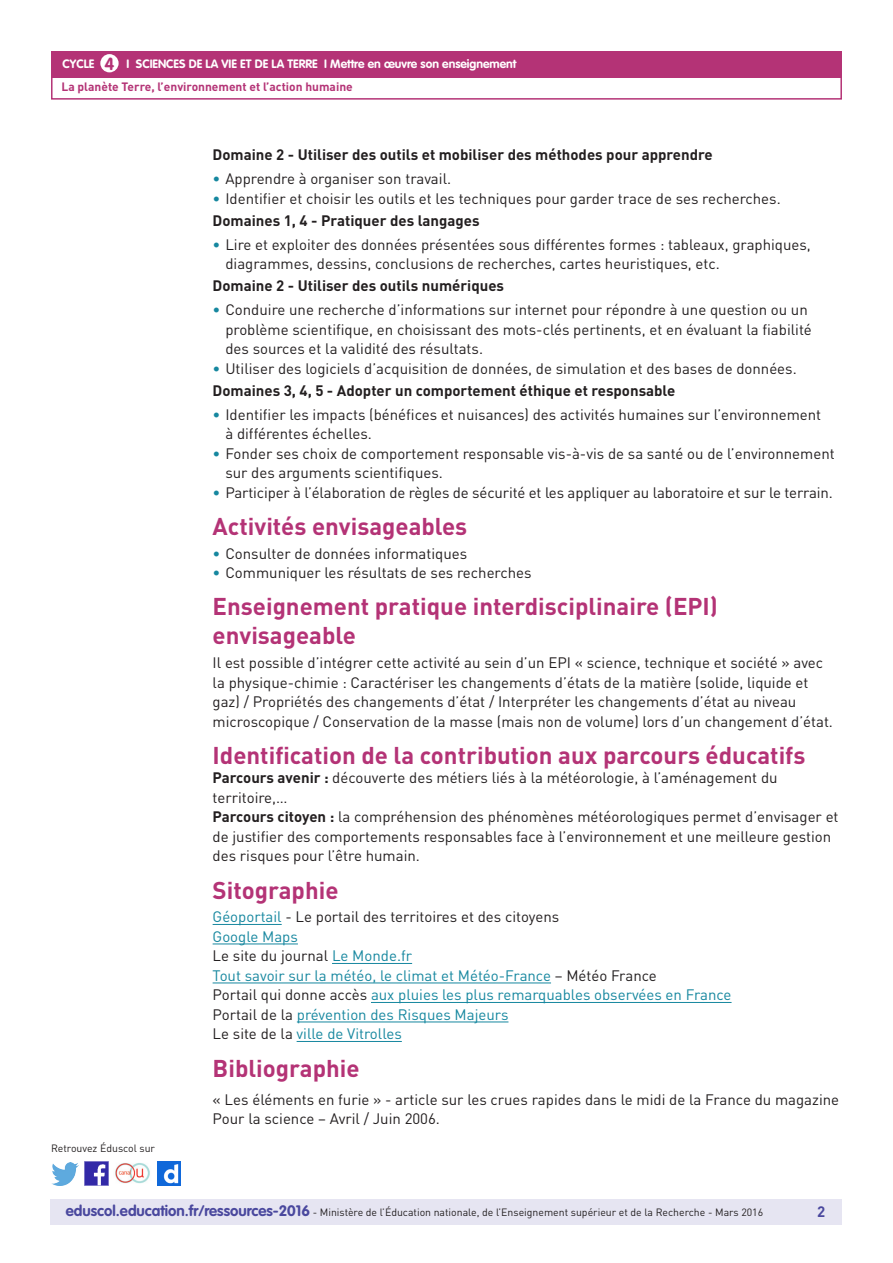
<style>
.page{position:relative;width:893px;height:1263px;background:#fff}
.page>*{position:absolute;margin:0;border:0;box-sizing:border-box;transform-origin:0 0}
._03_Titre_de_niveau{font:700 24px/28.8px "DIN Pro";color:#b43376}
._06_Texte_courant{font:700 24px "DIN Pro";color:#b43376}
.t1{font:700 17.25px "VAG Rounded Std";color:#b43376}
._08_Liste_à_puces_ni{font:15px/19.5px "DIN Pro";color:#231f20}
._06_Texte_courant-2{font:15px/19.5px "DIN Pro";color:#231f20}
._06_Texte_courant-3{font:15px "DIN Pro";color:#16879f}
._06_Texte_courant-4{font:700 15px "DIN Pro";color:#231f20}
.t2{font:700 15px "DIN Pro";color:#4a489e}
.t3{font:700 12px "VAG Rounded Std";color:#fff}
.t4{font:700 12px "DIN Pro";color:#b43376}
.t5{font:10.5px "DIN Pro";color:#231f20}
.s1{color:#16879f}
.s2{font-weight:700}
.s3{color:#231f20}
.s4{font-family:"VAG Rounded Std";font-weight:700;font-size:15px;color:#4a489e}
</style>
<div class="page">
<div style="left:50px;top:1199px;width:791px;height:26px;background:#e6e5f2"></div>
<div style="left:51px;top:51px;width:791px;height:27px;background:#b43376"></div>
<div style="left:100px;top:54px;width:19px;height:18px;background:#fff;border-radius:50%"></div>
<img style="left:85px;top:1162px;width:23px;height:23px">
<img style="left:51px;top:1163px;width:28px;height:22px">
<img style="left:158px;top:1162px;width:22px;height:23px">
<img style="left:115px;top:1163px;width:35px;height:21px">
<div style="left:51px;top:75px;width:791px;height:25px;border:2px solid #b43376"></div>
<hr style="left:213px;top:924px;width:69px;height:1px;background:#16879f">
<hr style="left:213px;top:943px;width:85px;height:1px;background:#16879f">
<hr style="left:332px;top:963px;width:80px;height:1px;background:#16879f">
<hr style="left:213px;top:982px;width:338px;height:1px;background:#16879f">
<hr style="left:371px;top:1002px;width:361px;height:1px;background:#16879f">
<hr style="left:297px;top:1021px;width:211px;height:1px;background:#16879f">
<hr style="left:297px;top:1041px;width:105px;height:1px;background:#16879f">
<p class="t1" style="left:105px;top:53px;width:11px">4</p>
<p class="t3" style="left:63px;top:57px;width:33px">CYCLE</p>
<p class="t3" style="left:127px;top:57px;width:391px">I SCIENCES DE LA VIE ET DE LA TERRE I Mettre en œuvre son enseignement</p>
<p class="t4" style="left:61px;top:79px;width:293px">La planète Terre, l’environnement et l’action humaine</p>
<p class="t5" style="left:51px;top:1141px;width:106px">Retrouvez Éduscol sur</p>
<p class="_06_Texte_courant-4" style="left:213px;top:145px;width:502px">Domaine 2 - Utiliser des outils et mobiliser des méthodes pour apprendre</p>
<p class="_08_Liste_à_puces_ni" style="left:213px;top:168px;width:240px"><span class="s1">•</span> Apprendre à organiser son travail.</p>
<p class="_08_Liste_à_puces_ni" style="left:213px;top:188px;width:570px"><span class="s1">•</span> Identifier et choisir les outils et les techniques pour garder trace de ses recherches.</p>
<p class="_06_Texte_courant-4" style="left:213px;top:210px;width:268px">Domaines 1, 4 - Pratiquer des langages</p>
<p class="_08_Liste_à_puces_ni" style="left:225px;top:234px;width:587px;text-indent:-13px"><span class="s1">•</span> Lire et exploiter des données présentées sous différentes formes : tableaux, graphiques, diagrammes, dessins, conclusions de recherches, cartes heuristiques, etc.</p>
<p class="_06_Texte_courant-4" style="left:213px;top:276px;width:293px">Domaine 2 - Utiliser des outils numériques</p>
<p class="_08_Liste_à_puces_ni" style="left:225px;top:299px;width:588px;text-indent:-13px"><span class="s1">•</span> Conduire une recherche d’informations sur internet pour répondre à une question ou un problème scientifique, en choisissant des mots-clés pertinents, et en évaluant la fiabilité des sources et la validité des résultats.</p>
<p class="_08_Liste_à_puces_ni" style="left:213px;top:358px;width:586px"><span class="s1">•</span> Utiliser des logiciels d’acquisition de données, de simulation et des bases de données.</p>
<p class="_06_Texte_courant-4" style="left:213px;top:380px;width:464px">Domaines 3, 4, 5 - Adopter un comportement éthique et responsable</p>
<p class="_08_Liste_à_puces_ni" style="left:225px;top:404px;width:597px;text-indent:-13px"><span class="s1">•</span> Identifier les impacts (bénéfices et nuisances) des activités humaines sur l’environnement à différentes échelles.</p>
<p class="_08_Liste_à_puces_ni" style="left:225px;top:443px;width:611px;text-indent:-13px"><span class="s1">•</span> Fonder ses choix de comportement responsable vis-à-vis de sa santé ou de l’environnement sur des arguments scientifiques.</p>
<p class="_08_Liste_à_puces_ni" style="left:213px;top:482px;width:622px"><span class="s1">•</span> Participer à l’élaboration de règles de sécurité et les appliquer au laboratoire et sur le terrain.</p>
<p class="_03_Titre_de_niveau" style="left:213px;top:511px;width:256px">Activités envisageables</p>
<p class="_08_Liste_à_puces_ni" style="left:213px;top:543px;width:256px"><span class="s1">•</span> Consulter de données informatiques</p>
<p class="_08_Liste_à_puces_ni" style="left:213px;top:562px;width:320px"><span class="s1">•</span> Communiquer les résultats de ses recherches</p>
<p class="_03_Titre_de_niveau" style="left:213px;top:591px;width:507px">Enseignement pratique interdisciplinaire (EPI) envisageable</p>
<p class="_06_Texte_courant-2" style="left:213px;top:652px;width:622px">Il est possible d’intégrer cette activité au sein d’un EPI « science, technique et société » avec la physique-chimie : Caractériser les changements d’états de la matière (solide, liquide et gaz) / Propriétés des changements d’état / Interpréter les changements d’état au niveau microscopique / Conservation de la masse (mais non de volume) lors d’un changement d’état.</p>
<p class="_03_Titre_de_niveau" style="left:213px;top:740px;width:594px">Identification de la contribution aux parcours éducatifs</p>
<p class="_06_Texte_courant-2" style="left:213px;top:767px;width:566px"><span class="s2">Parcours avenir :</span> découverte des métiers liés à la météorologie, à l’aménagement du territoire,…</p>
<p class="_06_Texte_courant-2" style="left:213px;top:806px;width:627px"><span class="s2">Parcours citoyen :</span> la compréhension des phénomènes météorologiques permet d’envisager et de justifier des comportements responsables face à l’environnement et une meilleure gestion des risques pour l’être humain.</p>
<p class="_03_Titre_de_niveau" style="left:213px;top:875px;width:127px">Sitographie</p>
<p class="_06_Texte_courant-2" style="left:213px;top:907px;width:348px"><span class="s1">Géoportail</span> - Le portail des territoires et des citoyens</p>
<p class="_06_Texte_courant-3" style="left:213px;top:926px;width:87px">Google Maps</p>
<p class="_06_Texte_courant-2" style="left:213px;top:946px;width:201px">Le site du journal <span class="s1">Le Monde.fr</span></p>
<p class="_06_Texte_courant-3" style="left:213px;top:965px;width:446px">Tout savoir sur la météo, le climat et Météo-France <span class="s3">– Météo France</span></p>
<p class="_06_Texte_courant-3" style="left:213px;top:985px;width:520px"><span class="s3">Portail qui donne accès</span> aux pluies les plus remarquables observées en France</p>
<p class="_06_Texte_courant-3" style="left:213px;top:1004px;width:297px"><span class="s3">Portail de la</span> prévention des Risques Majeurs</p>
<p class="_06_Texte_courant-3" style="left:213px;top:1024px;width:191px"><span class="s3">Le site de la</span> ville de Vitrolles</p>
<p class="_06_Texte_courant" style="left:213px;top:1052px;width:148px">Bibliographie</p>
<p class="_06_Texte_courant-2" style="left:213px;top:1089px;width:628px">« Les éléments en furie » - article sur les crues rapides dans le midi de la France du magazine<br>Pour la science – Avril / Juin 2006.</p>
<p class="t5" style="left:66px;top:1205px;width:699px"><span class="s4">eduscol.education.fr/ressources-2016</span> - Ministère de l’Éducation nationale, de l’Enseignement supérieur et de la Recherche - Mars 2016</p>
<p class="t2" style="left:817px;top:1201px;width:10px">2</p>
</div>
